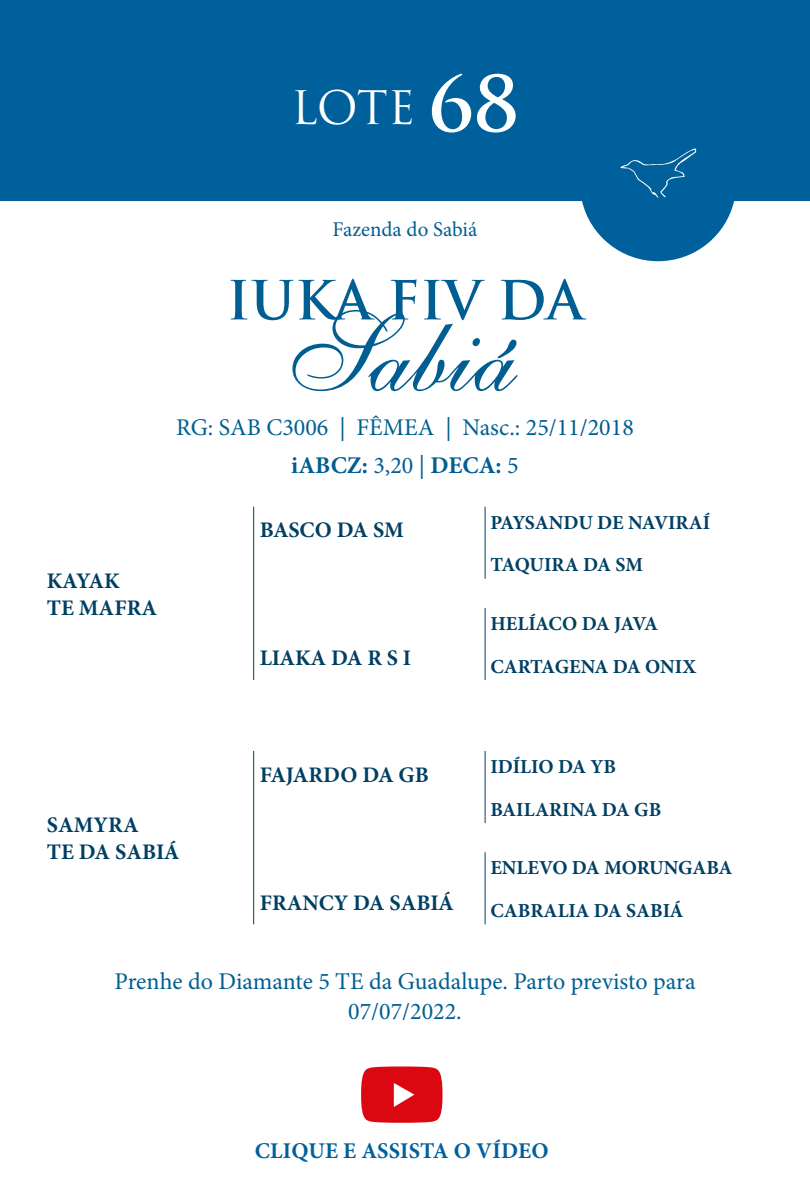
<style>
.page{position:relative;width:810px;height:1200px;background:#fff}
.page>*{position:absolute;margin:0;border:0;box-sizing:border-box;transform-origin:0 0}
.t1{font:700 52.5px "Trajan Pro";color:#005e92}
.t2{font:45px "Trajan Pro";color:#fff}
.t3{font:24px/37.5px "Minion Pro";color:#005e92;text-align:center}
.t4{font:700 22.5px "Minion Pro";letter-spacing:.01em;color:#00609c}
.t5{font:700 22.27px/26.7px "Minion Pro";color:#003f63}
.t6{font:21px "Minion Pro";color:#005e92}
.t7{font:700 19.88px "Minion Pro";color:#003f63}
.t8{font:700 19.88px "Minion Pro";letter-spacing:-.035em;color:#003f63}
.s1{font-weight:700;font-size:75px}
.s2{font-weight:700}
</style>
<div class="page">
<svg style="left:292px;top:310px;width:226px;height:81px"></svg>
<svg style="left:361px;top:1066px;width:82px;height:57px"></svg>
<hr style="left:253px;top:507px;width:1px;height:173px;background:#003f63">
<hr style="left:253px;top:751px;width:1px;height:173px;background:#003f63">
<hr style="left:485px;top:507px;width:1px;height:71px;background:#003f63">
<hr style="left:485px;top:751px;width:1px;height:72px;background:#003f63">
<hr style="left:485px;top:608px;width:1px;height:72px;background:#003f63">
<hr style="left:485px;top:853px;width:1px;height:71px;background:#003f63">
<svg style="left:0;top:0;width:810px;height:261px;fill:#00609c"></svg>
<svg style="left:620px;top:149px;width:76px;height:48px"></svg>
<h2 class="t2" style="left:291px;top:79px;width:229px">LOTE <span class="s1">68</span></h2>
<p class="t6" style="left:332px;top:215px;width:147px">Fazenda do Sabiá</p>
<h1 class="t1" style="left:227px;top:268px;width:358px">IUKA FIV DA</h1>
<p class="t3" style="left:176px;top:409px;width:459px">RG: SAB C3006 | FÊMEA | Nasc.: 25/11/2018 <span class="s2">iABCZ:</span> 3,20 | <span class="s2">DECA:</span> 5</p>
<p class="t5" style="left:47px;top:569px;width:112px">KAYAK<br>TE MAFRA</p>
<p class="t5" style="left:47px;top:813px;width:134px">SAMYRA<br>TE DA SABIÁ</p>
<p class="t5" style="left:260px;top:518px;width:146px">BASCO DA SM</p>
<p class="t5" style="left:260px;top:646px;width:153px">LIAKA DA R S I</p>
<p class="t5" style="left:260px;top:762px;width:171px">FAJARDO DA GB</p>
<p class="t5" style="left:260px;top:890px;width:196px">FRANCY DA SABIÁ</p>
<p class="t7" style="left:490px;top:510px;width:222px">PAYSANDU DE NAVIRAÍ</p>
<p class="t7" style="left:490px;top:553px;width:154px">TAQUIRA DA SM</p>
<p class="t8" style="left:490px;top:612px;width:169px">HELÍACO DA JAVA</p>
<p class="t7" style="left:490px;top:654px;width:207px">CARTAGENA DA ONIX</p>
<p class="t7" style="left:490px;top:755px;width:127px">IDÍLIO DA YB</p>
<p class="t7" style="left:490px;top:797px;width:173px">BAILARINA DA GB</p>
<p class="t7" style="left:490px;top:856px;width:244px">ENLEVO DA MORUNGABA</p>
<p class="t7" style="left:490px;top:899px;width:195px">CABRALIA DA SABIÁ</p>
<p class="t3" style="left:114px;top:967px;width:583px;line-height:30px">Prenhe do Diamante 5 TE da Guadalupe. Parto previsto para<br>07/07/2022.</p>
<p class="t4" style="left:255px;top:1137px;width:295px">CLIQUE E ASSISTA O VÍDEO</p>
</div>
